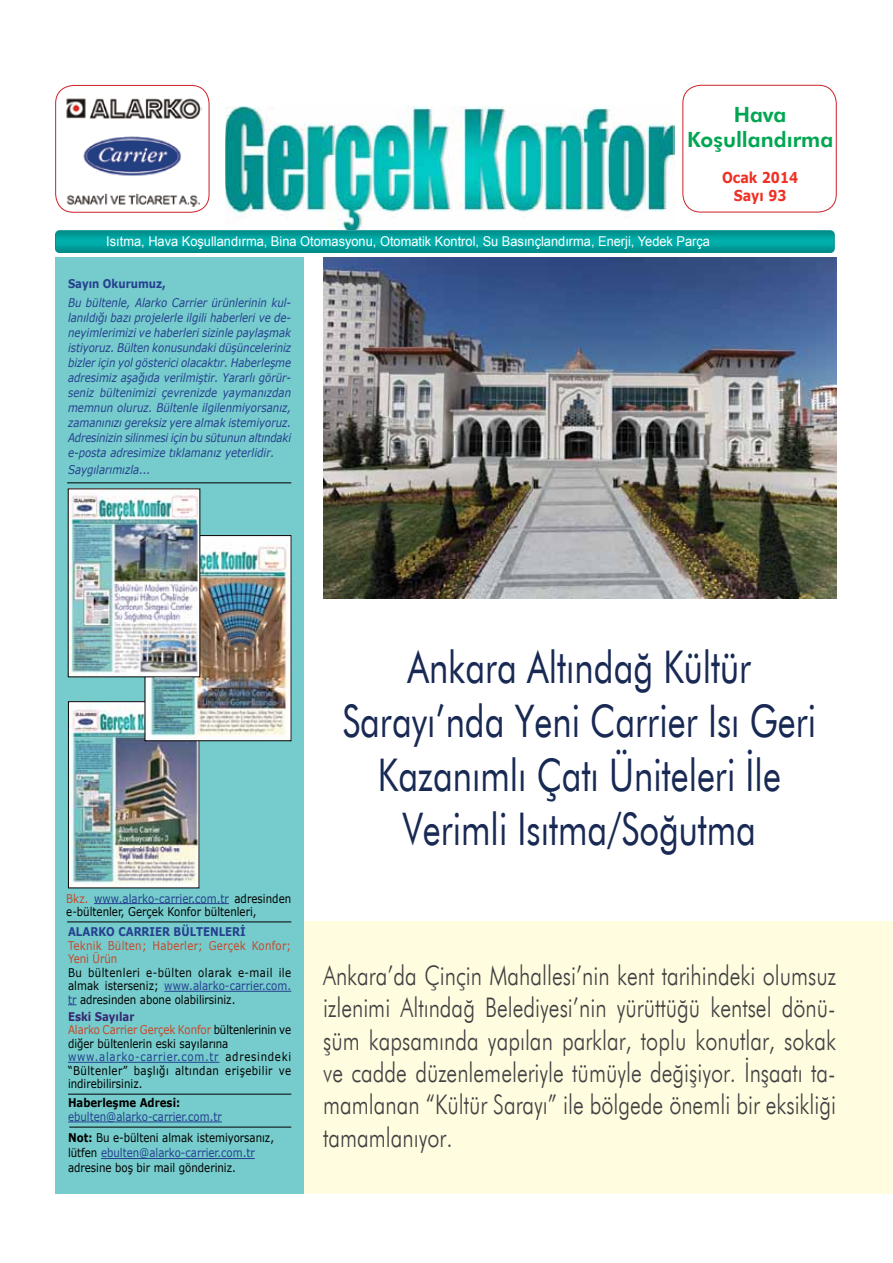
<style>
.page{position:relative;width:893px;height:1263px;background:#fff}
.page>*{position:absolute;margin:0;border:0;box-sizing:border-box;transform-origin:0 0}
.t1{font:45px/54px "Futura BT";color:#182954;text-align:center;scale:.77 1}
.t2{font:300 27px/32.4px "Futura BT";color:#414042;text-align:justify;scale:.8 1}
.t3{font:800 21px/25.2px "Futura BT";color:#00a651;text-align:center}
.t4{font:700 15px/18px "Verdana";color:#ee3124;text-align:center;scale:.85 1}
.t5{font:13.5px "Arial";color:#fff;scale:.95 1}
.t6{font:italic 12px/15px "Verdana";color:#25408f;text-align:justify;scale:.85 1}
.t7{font:12px/13.5px "Verdana";color:#000;scale:.85 1}
.t8{font:12px/13.5px "Verdana";letter-spacing:.025em;color:#c6482a;scale:.85 1}
.t9{font:700 12px "Verdana";color:#25408f;scale:.85 1}
.t10{font:12px "Verdana";color:#25408f;scale:.85 1}
.t11{font:700 12px "Verdana";color:#000;scale:.85 1}
.s1{color:#c6482a}
.s2{color:#25408f}
.s3{font-weight:700;color:#372874}
.s4{font-weight:700}
</style>
<div class="page">
<div style="left:682px;top:85px;width:155px;height:127px;border:1px solid #cc2027;border-radius:18px"></div>
<div style="left:55px;top:257px;width:249px;height:937px;background:#76cccc"></div>
<img style="left:225px;top:106px;width:449px;height:125px">
<hr style="left:68px;top:1121px;width:154px;height:1px;background:#25408f">
<hr style="left:68px;top:1094px;width:223px;height:1px;background:#000">
<hr style="left:164px;top:991px;width:127px;height:1px;background:#25408f">
<hr style="left:68px;top:1062px;width:151px;height:1px;background:#25408f">
<hr style="left:67px;top:922px;width:224px;height:1px;background:#000">
<hr style="left:69px;top:1127px;width:222px;height:1px;background:#000">
<img style="left:66px;top:98px;width:136px;height:108px">
<div style="left:55px;top:85px;width:154px;height:128px;border:1px solid #cc2027;border-radius:18px"></div>
<hr style="left:101px;top:1158px;width:154px;height:1px;background:#25408f">
<hr style="left:67px;top:483px;width:224px;height:1px;background:#000">
<img style="left:55px;top:231px;width:779px;height:22px">
<div style="left:304px;top:922px;width:589px;height:272px;background:#fffcdf"></div>
<hr style="left:94px;top:903px;width:135px;height:1px;background:#25408f">
<img style="left:70px;top:703px;width:127px;height:183px">
<div style="left:68px;top:701px;width:131px;height:187px;border:1px solid #000"></div>
<img style="left:147px;top:537px;width:142px;height:202px">
<img style="left:70px;top:491px;width:128px;height:184px">
<img style="left:324px;top:257px;width:513px;height:341px">
<h3 class="t3" style="left:687px;top:102px;width:148px">Hava<br>Koşullandırma</h3>
<p class="t5" style="left:106px;top:233px;width:637px">Isıtma, Hava Koşullandırma, Bina Otomasyonu, Otomatik Kontrol, Su Basınçlandırma, Enerji, Yedek Parça</p>
<p class="t9" style="left:68px;top:276px;width:117px">Sayın Okurumuz,</p>
<p class="t6" style="left:68px;top:295px;width:264px">Bu bültenle, Alarko Carrier ürünlerinin kul&shy;lanıldığı bazı projelerle ilgili haberleri ve de&shy;neyimlerimizi ve haberleri sizinle paylaşmak istiyoruz. Bülten konusundaki düşünceleriniz bizler için yol gösterici olacaktır. Haberleşme adresimiz aşağıda verilmiştir. Yararlı görür&shy;seniz bültenimizi çevrenizde yaymanızdan memnun oluruz. Bültenle ilgilenmiyorsanız, zamanınızı gereksiz yere almak istemiyoruz.<br>Adresinizin silinmesi için bu sütunun altındaki e-posta adresimize tıklamanız yeterlidir.</p>
<p class="t6" style="left:68px;top:462px;width:99px">Saygılarımızla...</p>
<p class="t4" style="left:722px;top:168px;width:91px">Ocak 2014<br>Sayı 93</p>
<p class="t7" style="left:66px;top:891px;width:266px"><span class="s1">Bkz.</span> <span class="s2">www.alarko-carrier.com.tr</span> adresinden e-bültenler, Gerçek Konfor bültenleri,</p>
<p class="t9" style="left:68px;top:924px;width:211px">ALARKO CARRIER BÜLTENLERİ</p>
<p class="t8" style="left:68px;top:938px;width:264px">Teknik Bülten; Haberler; Gerçek Konfor;<br>Yeni Ürün</p>
<p class="t7" style="left:68px;top:965px;width:264px;text-align:justify">Bu bültenleri e-bülten olarak e-mail ile almak isterseniz; <span class="s2">www.alarko-carrier.com. tr</span> adresinden abone olabilirsiniz.</p>
<p class="t7" style="left:68px;top:1009px;width:264px"><span class="s3">Eski Sayılar<br></span><span class="s1">Alarko Carrier Gerçek Konfor</span> bültenlerinin ve diğer bültenlerin eski sayılarına <span class="s2">www.alarko-carrier.com.tr</span> adresindeki “Bültenler” başlığı altından erişebilir ve indirebilirsiniz.</p>
<p class="t11" style="left:68px;top:1095px;width:134px">Haberleşme Adresi:</p>
<p class="t10" style="left:68px;top:1109px;width:182px">ebulten@alarko-carrier.com.tr</p>
<p class="t7" style="left:68px;top:1130px;width:244px;line-height:15px"><span class="s4">Not:</span> Bu e-bülteni almak istemiyorsanız, lütfen <span class="s2">ebulten@alarko-carrier.com.tr </span>adresine boş bir mail gönderiniz.</p>
<h1 class="t1" style="left:342px;top:639px;width:617px">Ankara Altındağ Kültür<br>Sarayı’nda Yeni Carrier Isı Geri<br>Kazanımlı Çatı Üniteleri İle<br>Verimli Isıtma/Soğutma</h1>
<p class="t2" style="left:323px;top:959px;width:643px">Ankara’da Çinçin Mahallesi’nin kent tarihindeki olumsuz izlenimi Altındağ Belediyesi’nin yürüttüğü kentsel dönü&shy;şüm kapsamında yapılan parklar, toplu konutlar, sokak ve cadde düzenlemeleriyle tümüyle değişiyor. İnşaatı ta&shy;mamlanan “Kültür Sarayı” ile bölgede önemli bir eksikliği tamamlanıyor.</p>
</div>
